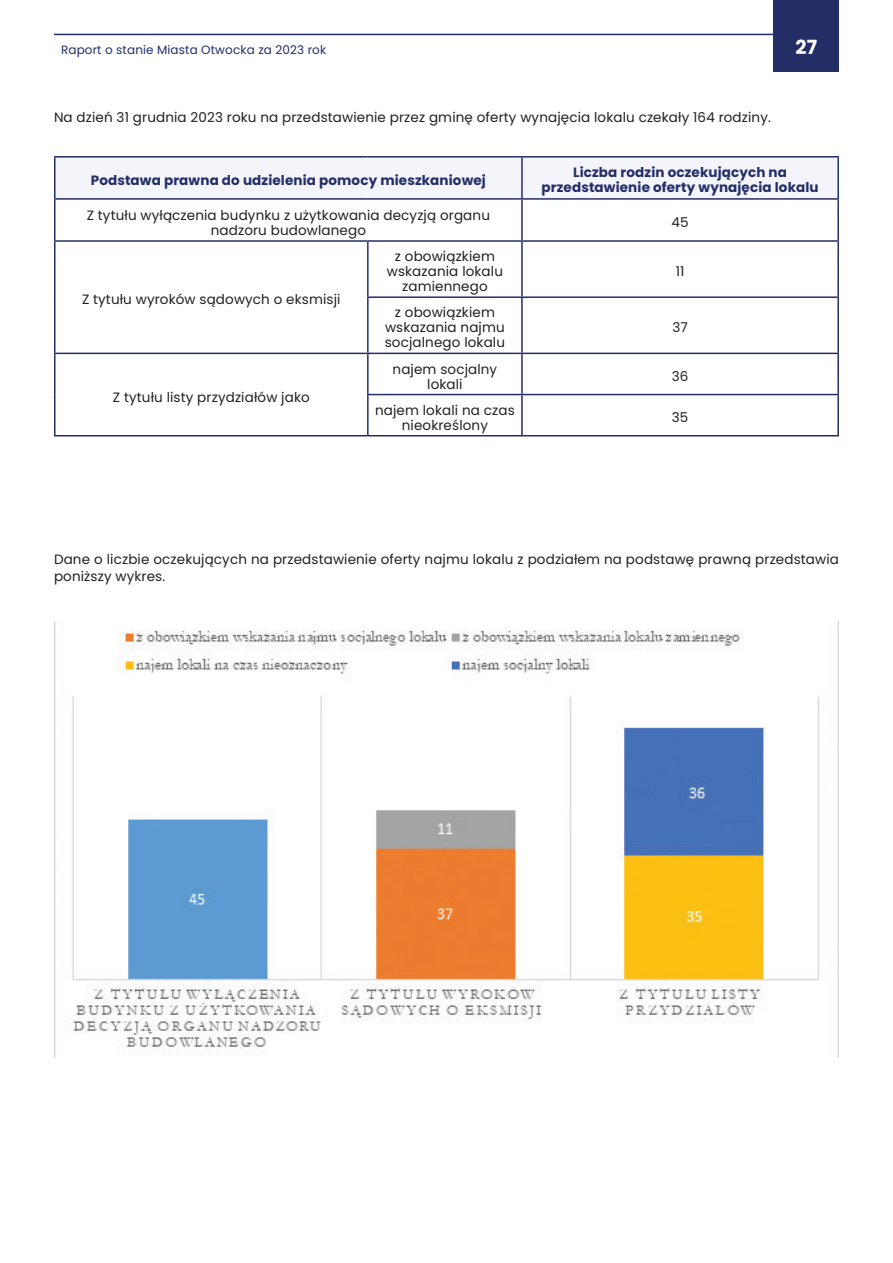
<style>
.page{position:relative;width:893px;height:1263px;background:#fff}
.page>*{position:absolute;margin:0;border:0;box-sizing:border-box;transform-origin:0 0}
.t1{font:700 19.5px "Poppins";color:#fff}
.t2{font:13.5px/15px "Poppins";letter-spacing:.01em;color:#231f20;text-align:center}
.t3{font:700 13.5px/15px "Poppins";letter-spacing:.01em;color:#232e67;text-align:center}
.t4{font:12px "Poppins";letter-spacing:.01em;color:#232e67}
</style>
<div class="page">
<div style="left:774px;top:0;width:65px;height:71px;background:#232e67"></div>
<hr style="left:54px;top:34px;width:785px;height:1px;background:#232e67">
<div style="left:56px;top:158px;width:781px;height:40px;background:#f3f5fa"></div>
<svg style="left:56px;top:352px;width:781px;height:1px"></svg>
<hr style="left:54px;top:156px;width:314px;height:2px;background:#232e67">
<hr style="left:54px;top:158px;width:2px;height:40px;background:#232e67">
<hr style="left:368px;top:156px;width:154px;height:2px;background:#232e67">
<hr style="left:54px;top:198px;width:314px;height:2px;background:#232e67">
<hr style="left:54px;top:200px;width:2px;height:40px;background:#232e67">
<hr style="left:368px;top:198px;width:154px;height:2px;background:#232e67">
<hr style="left:54px;top:240px;width:314px;height:2px;background:#232e67">
<hr style="left:54px;top:242px;width:2px;height:55px;background:#232e67">
<hr style="left:368px;top:240px;width:154px;height:2px;background:#232e67">
<hr style="left:54px;top:297px;width:2px;height:56px;background:#232e67">
<hr style="left:522px;top:156px;width:317px;height:2px;background:#232e67">
<hr style="left:521px;top:158px;width:2px;height:40px;background:#232e67">
<hr style="left:837px;top:158px;width:2px;height:40px;background:#232e67">
<hr style="left:522px;top:198px;width:317px;height:2px;background:#232e67">
<hr style="left:521px;top:200px;width:2px;height:40px;background:#232e67">
<hr style="left:837px;top:200px;width:2px;height:40px;background:#232e67">
<hr style="left:367px;top:242px;width:2px;height:54px;background:#232e67">
<hr style="left:522px;top:240px;width:317px;height:2px;background:#232e67">
<hr style="left:521px;top:242px;width:2px;height:54px;background:#232e67">
<hr style="left:837px;top:242px;width:2px;height:54px;background:#232e67">
<hr style="left:367px;top:296px;width:155px;height:2px;background:#232e67">
<hr style="left:367px;top:298px;width:2px;height:55px;background:#232e67">
<hr style="left:522px;top:296px;width:317px;height:2px;background:#232e67">
<hr style="left:521px;top:298px;width:2px;height:55px;background:#232e67">
<hr style="left:837px;top:298px;width:2px;height:55px;background:#232e67">
<hr style="left:54px;top:353px;width:314px;height:1px;background:#232e67">
<hr style="left:54px;top:354px;width:2px;height:41px;background:#232e67">
<hr style="left:368px;top:353px;width:154px;height:1px;background:#232e67">
<hr style="left:367px;top:354px;width:2px;height:40px;background:#232e67">
<hr style="left:522px;top:353px;width:317px;height:1px;background:#232e67">
<hr style="left:521px;top:354px;width:2px;height:40px;background:#232e67">
<hr style="left:837px;top:354px;width:2px;height:40px;background:#232e67">
<hr style="left:54px;top:395px;width:2px;height:40px;background:#232e67">
<hr style="left:367px;top:394px;width:155px;height:1px;background:#232e67">
<hr style="left:367px;top:395px;width:2px;height:40px;background:#232e67">
<hr style="left:522px;top:394px;width:317px;height:1px;background:#232e67">
<hr style="left:521px;top:395px;width:2px;height:40px;background:#232e67">
<hr style="left:837px;top:395px;width:2px;height:40px;background:#232e67">
<hr style="left:54px;top:435px;width:314px;height:1px;background:#232e67">
<hr style="left:368px;top:435px;width:154px;height:1px;background:#232e67">
<hr style="left:522px;top:435px;width:317px;height:1px;background:#232e67">
<img style="left:54px;top:621px;width:785px;height:436px">
<p class="t4" style="left:61px;top:43px;width:267px">Raport o stanie Miasta Otwocka za 2023 rok</p>
<h1 class="t1" style="left:796px;top:36px;width:23px">27</h1>
<p class="t2" style="left:54px;top:110px;width:718px">Na dzień 31 grudnia 2023 roku na przedstawienie przez gminę oferty wynajęcia lokalu czekały 164 rodziny.</p>
<p class="t3" style="left:91px;top:173px;width:397px">Podstawa prawna do udzielenia pomocy mieszkaniowej</p>
<p class="t3" style="left:541px;top:165px;width:279px">Liczba rodzin oczekujących na przedstawienie oferty wynajęcia lokalu</p>
<p class="t2" style="left:87px;top:207px;width:405px">Z tytułu wyłączenia budynku z użytkowania decyzją organu nadzoru budowlanego</p>
<p class="t2" style="left:671px;top:215px;width:19px">45</p>
<p class="t2" style="left:82px;top:292px;width:260px">Z tytułu wyroków sądowych o eksmisji</p>
<p class="t2" style="left:113px;top:389px;width:198px">Z tytułu listy przydziałów jako</p>
<p class="t2" style="left:387px;top:249px;width:118px">z obowiązkiem wskazania lokalu zamiennego</p>
<p class="t2" style="left:385px;top:305px;width:122px">z obowiązkiem wskazania najmu socjalnego lokalu</p>
<p class="t2" style="left:676px;top:264px;width:10px">11</p>
<p class="t2" style="left:672px;top:320px;width:17px">37</p>
<p class="t2" style="left:393px;top:361px;width:106px">najem socjalny lokali</p>
<p class="t2" style="left:672px;top:369px;width:18px">36</p>
<p class="t2" style="left:375px;top:402px;width:141px">najem lokali na czas nieokreślony</p>
<p class="t2" style="left:672px;top:410px;width:18px">35</p>
<p class="t2" style="left:54px;top:551px;width:786px;line-height:17px;text-align:left">Dane o liczbie oczekujących na przedstawienie oferty najmu lokalu z podziałem na podstawę prawną przedstawia poniższy wykres.</p>
</div>
